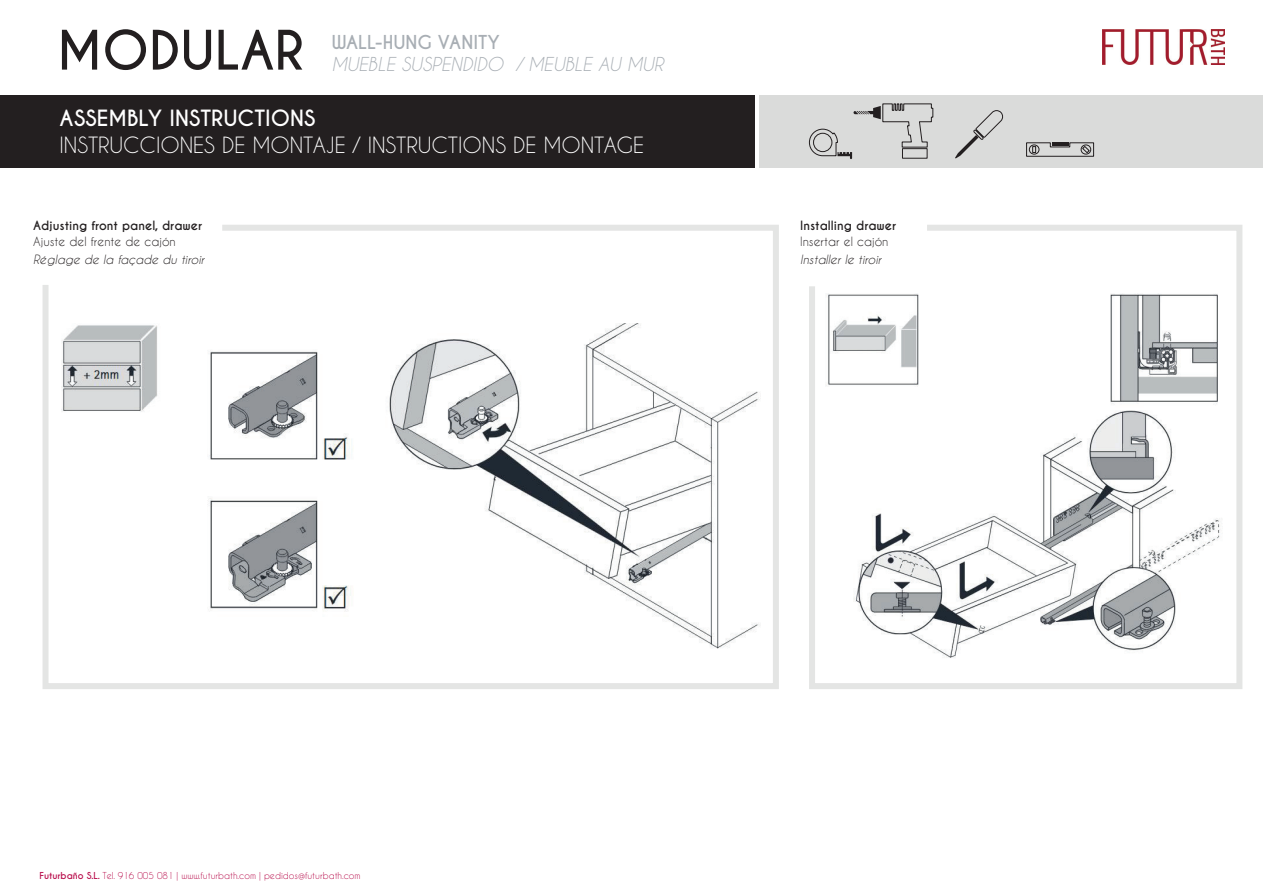
<style>
.page{position:relative;width:1263px;height:893px;background:#fff}
.page>*{position:absolute;margin:0;border:0;box-sizing:border-box;transform-origin:0 0}
.t1{font:700 51px "Caviar Dreams";color:#231f20}
.t2{font:21px "Caviar Dreams";color:#fff}
.t3{font:700 21px "Caviar Dreams";color:#fff}
.t4{font:italic 18px "Caviar Dreams";color:#a8aeb4}
.t5{font:700 18px "Caviar Dreams";color:#a8aeb4}
.t6{font:700 12px "Caviar Dreams";color:#231f20}
.t7{font:italic 12px "Caviar Dreams";color:#231f20}
.t8{font:12px "Caviar Dreams";color:#231f20}
.t9{font:9px "Caviar Dreams";color:#b80b4a}
.s1{font-weight:700}
</style>
<div class="page">
<img style="left:1102px;top:30px;width:123px;height:34px">
<div style="left:0;top:95px;width:755px;height:72px;background:#231f20"></div>
<div style="left:760px;top:95px;width:503px;height:72px;background:#dadbda"></div>
<svg style="left:1026px;top:142px;width:68px;height:15px"></svg>
<hr style="left:1052px;top:142px;width:16px;height:3px;background:#231f20">
<svg style="left:955px;top:110px;width:49px;height:48px"></svg>
<svg style="left:809px;top:103px;width:125px;height:56px"></svg>
<svg style="left:809px;top:225px;width:434px;height:464px"></svg>
<svg style="left:42px;top:225px;width:737px;height:464px"></svg>
<img style="left:826px;top:294px;width:399px;height:366px">
<h1 class="t1" style="left:57px;top:20px;width:248px">MODULAR</h1>
<h3 class="t5" style="left:332px;top:32px;width:170px">WALL-HUNG VANITY</h3>
<h3 class="t4" style="left:332px;top:54px;width:333px">MUEBLE SUSPENDIDO / MEUBLE AU MUR</h3>
<h2 class="t3" style="left:60px;top:106px;width:257px">ASSEMBLY INSTRUCTIONS</h2>
<h2 class="t2" style="left:60px;top:133px;width:586px">INSTRUCCIONES DE MONTAJE / INSTRUCTIONS DE MONTAGE</h2>
<h3 class="t6" style="left:33px;top:218px;width:170px">Adjusting front panel, drawer</h3>
<h3 class="t6" style="left:800px;top:218px;width:98px">Installing drawer</h3>
<h3 class="t8" style="left:33px;top:235px;width:144px">Ajuste del frente de cajón</h3>
<h3 class="t8" style="left:800px;top:235px;width:90px">Insertar el cajón</h3>
<h3 class="t7" style="left:33px;top:252px;width:173px">Réglage de la façade du tiroir</h3>
<h3 class="t7" style="left:800px;top:252px;width:83px">Installer le tiroir</h3>
<p class="t9" style="left:40px;top:870px;width:322px"><span class="s1">Futurbaño S.L.</span> Tel. 916 005 081 | www.futurbath.com | pedidos@futurbath.com</p>
</div>
